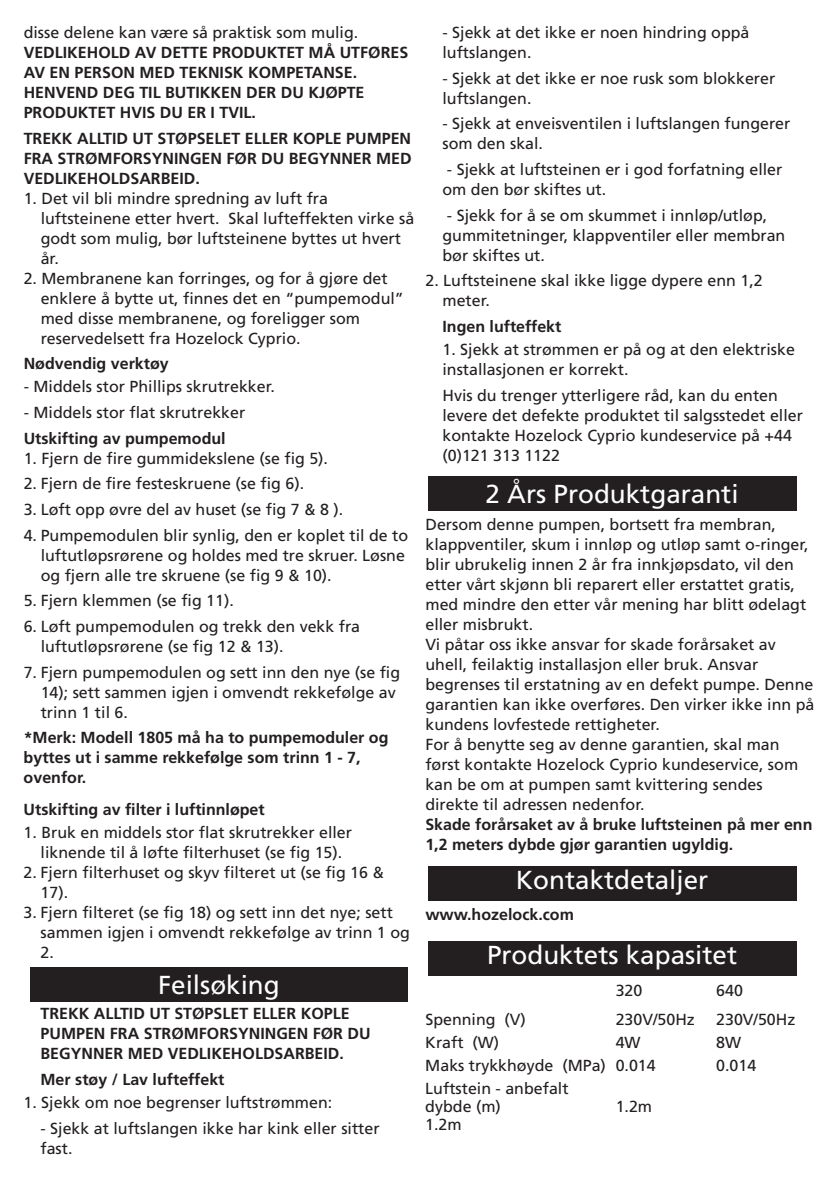
<style>
.page{position:relative;width:840px;height:1191px;background:#fff}
.page>*{position:absolute;margin:0;border:0;box-sizing:border-box;transform-origin:0 0}
.t1{font:26px "Frutiger";color:#fff}
.t2{font:16px/20px "Frutiger";color:#231f20}
.t3{font:700 16px/20px "Frutiger";color:#231f20}
</style>
<div class="page">
<div style="left:427px;top:866px;width:369px;height:34px;background:#231f20"></div>
<div style="left:427px;top:476px;width:369px;height:34px;background:#231f20"></div>
<div style="left:30px;top:967px;width:377px;height:34px;background:#231f20"></div>
<div style="left:427px;top:941px;width:369px;height:34px;background:#231f20"></div>
<p class="t2" style="left:24px;top:24px;width:336px">disse delene kan være så praktisk som mulig.</p>
<p class="t3" style="left:24px;top:44px;width:386px">VEDLIKEHOLD AV DETTE PRODUKTET MÅ UTFØRES AV EN PERSON MED TEKNISK KOMPETANSE.<br>HENVEND DEG TIL BUTIKKEN DER DU KJØPTE PRODUKTET HVIS DU ER I TVIL.</p>
<p class="t3" style="left:24px;top:129px;width:389px;text-align:justify">TREKK ALLTID UT STØPSELET ELLER KOPLE PUMPEN FRA STRØMFORSYNINGEN FØR DU BEGYNNER MED VEDLIKEHOLDSARBEID.</p>
<p class="t2" style="left:41px;top:189px;width:375px;text-indent:-17px">1. Det vil bli mindre spredning av luft fra luftsteinene etter hvert. Skal lufteffekten virke så godt som mulig, bør luftsteinene byttes ut hvert år.</p>
<p class="t2" style="left:41px;top:269px;width:364px;text-indent:-17px">2. Membranene kan forringes, og for å gjøre det enklere å bytte ut, finnes det en “pumpemodul” med disse membranene, og foreligger som reservedelsett fra Hozelock Cyprio.</p>
<p class="t3" style="left:24px;top:355px;width:146px">Nødvendig verktøy</p>
<p class="t2" style="left:24px;top:378px;width:252px">- Middels stor Phillips skrutrekker.</p>
<p class="t2" style="left:24px;top:403px;width:223px">- Middels stor flat skrutrekker</p>
<p class="t3" style="left:24px;top:429px;width:203px">Utskifting av pumpemodul</p>
<p class="t2" style="left:24px;top:449px;width:306px">1. Fjern de fire gummidekslene (se fig 5).</p>
<p class="t2" style="left:24px;top:475px;width:282px">2. Fjern de fire festeskruene (se fig 6).</p>
<p class="t2" style="left:24px;top:500px;width:321px">3. Løft opp øvre del av huset (se fig 7 &amp; 8 ).</p>
<p class="t2" style="left:41px;top:526px;width:369px;text-indent:-17px">4. Pumpemodulen blir synlig, den er koplet til de to luftutløpsrørene og holdes med tre skruer. Løsne og fjern alle tre skruene (se fig 9 &amp; 10).</p>
<p class="t2" style="left:24px;top:592px;width:211px">5. Fjern klemmen (se fig 11).</p>
<p class="t2" style="left:41px;top:618px;width:321px;text-indent:-17px">6. Løft pumpemodulen og trekk den vekk fra luftutløpsrørene (se fig 12 &amp; 13).</p>
<p class="t2" style="left:41px;top:663px;width:361px;text-indent:-17px">7. Fjern pumpemodulen og sett inn den nye (se fig<br>14); sett sammen igjen i omvendt rekkefølge av trinn 1 til 6.</p>
<p class="t3" style="left:24px;top:729px;width:366px">*Merk: Modell 1805 må ha to pumpemoduler og byttes ut i samme rekkefølge som trinn 1 - 7, ovenfor.</p>
<p class="t3" style="left:24px;top:800px;width:242px">Utskifting av filter i luftinnløpet</p>
<p class="t2" style="left:24px;top:823px;width:330px;text-align:center">1. Bruk en middels stor flat skrutrekker eller liknende til å løfte filterhuset (se fig 15).</p>
<p class="t2" style="left:41px;top:863px;width:345px;text-indent:-17px">2. Fjern filterhuset og skyv filteret ut (se fig 16 &amp;<br>17).</p>
<p class="t2" style="left:41px;top:903px;width:370px;text-indent:-17px">3. Fjern filteret (se fig 18) og sett inn det nye; sett sammen igjen i omvendt rekkefølge av trinn 1 og<br>2.</p>
<h1 class="t1" style="left:158px;top:974px;width:123px">Feilsøking</h1>
<p class="t3" style="left:41px;top:1005px;width:331px">TREKK ALLTID UT STØPSLET ELLER KOPLE<br>PUMPEN FRA STRØMFORSYNINGEN FØR DU<br>BEGYNNER MED VEDLIKEHOLDSARBEID.</p>
<p class="t3" style="left:40px;top:1070px;width:185px">Mer støy / Lav lufteffekt</p>
<p class="t2" style="left:23px;top:1093px;width:310px">1. Sjekk om noe begrenser luftstrømmen:</p>
<p class="t2" style="left:40px;top:1119px;width:340px">- Sjekk at luftslangen ikke har kink eller sitter fast.</p>
<p class="t2" style="left:442px;top:24px;width:308px">- Sjekk at det ikke er noen hindring oppå luftslangen.</p>
<p class="t2" style="left:442px;top:69px;width:334px">- Sjekk at det ikke er noe rusk som blokkerer luftslangen.</p>
<p class="t2" style="left:442px;top:115px;width:349px">- Sjekk at enveisventilen i luftslangen fungerer som den skal.</p>
<p class="t2" style="left:442px;top:161px;width:341px">- Sjekk at luftsteinen er i god forfatning eller om den bør skiftes ut.</p>
<p class="t2" style="left:442px;top:206px;width:344px">- Sjekk for å se om skummet i innløp/utløp, gummitetninger, klappventiler eller membran bør skiftes ut.</p>
<p class="t2" style="left:442px;top:272px;width:321px;text-indent:-17px">2. Luftsteinene skal ikke ligge dypere enn 1,2 meter.</p>
<p class="t3" style="left:442px;top:318px;width:120px">Ingen lufteffekt</p>
<p class="t2" style="left:442px;top:340px;width:354px">1. Sjekk at strømmen er på og at den elektriske installasjonen er korrekt.</p>
<p class="t2" style="left:442px;top:386px;width:362px">Hvis du trenger ytterligere råd, kan du enten levere det defekte produktet til salgsstedet eller kontakte Hozelock Cyprio kundeservice på +44 (0)121 313 1122</p>
<h1 class="t1" style="left:485px;top:484px;width:254px">2 Års Produktgaranti</h1>
<p class="t2" style="left:425px;top:516px;width:390px">Dersom denne pumpen, bortsett fra membran, klappventiler, skum i innløp og utløp samt o-ringer, blir ubrukelig innen 2 år fra innkjøpsdato, vil den etter vårt skjønn bli reparert eller erstattet gratis, med mindre den etter vår mening har blitt ødelagt eller misbrukt.<br>Vi påtar oss ikke ansvar for skade forårsaket av uhell, feilaktig installasjon eller bruk. Ansvar begrenses til erstatning av en defekt pumpe. Denne garantien kan ikke overføres. Den virker ikke inn på kundens lovfestede rettigheter.<br>For å benytte seg av denne garantien, skal man først kontakte Hozelock Cyprio kundeservice, som kan be om at pumpen samt kvittering sendes direkte til adressen nedenfor.</p>
<p class="t3" style="left:425px;top:816px;width:388px">Skade forårsaket av å bruke luftsteinen på mer enn<br>1,2 meters dybde gjør garantien ugyldig.</p>
<h1 class="t1" style="left:515px;top:869px;width:194px">Kontaktdetaljer</h1>
<p class="t3" style="left:425px;top:906px;width:150px">www.hozelock.com</p>
<h1 class="t1" style="left:486px;top:944px;width:251px">Produktets kapasitet</h1>
<p class="t2" style="left:615px;top:981px;width:28px">320</p>
<p class="t2" style="left:715px;top:981px;width:28px">640</p>
<p class="t2" style="left:425px;top:1010px;width:102px">Spenning (V)</p>
<p class="t2" style="left:615px;top:1010px;width:81px">230V/50Hz</p>
<p class="t2" style="left:715px;top:1010px;width:81px">230V/50Hz</p>
<p class="t2" style="left:425px;top:1033px;width:75px">Kraft (W)</p>
<p class="t2" style="left:615px;top:1033px;width:26px">4W</p>
<p class="t2" style="left:715px;top:1033px;width:26px">8W</p>
<p class="t2" style="left:425px;top:1056px;width:232px">Maks trykkhøyde (MPa) 0.014</p>
<p class="t2" style="left:715px;top:1056px;width:42px">0.014</p>
<p class="t2" style="left:425px;top:1081px;width:145px;line-height:17.6px">Luftstein - anbefalt dybde (m)</p>
<p class="t2" style="left:615px;top:1097px;width:38px">1.2m</p>
<p class="t2" style="left:425px;top:1115px;width:38px">1.2m</p>
</div>
